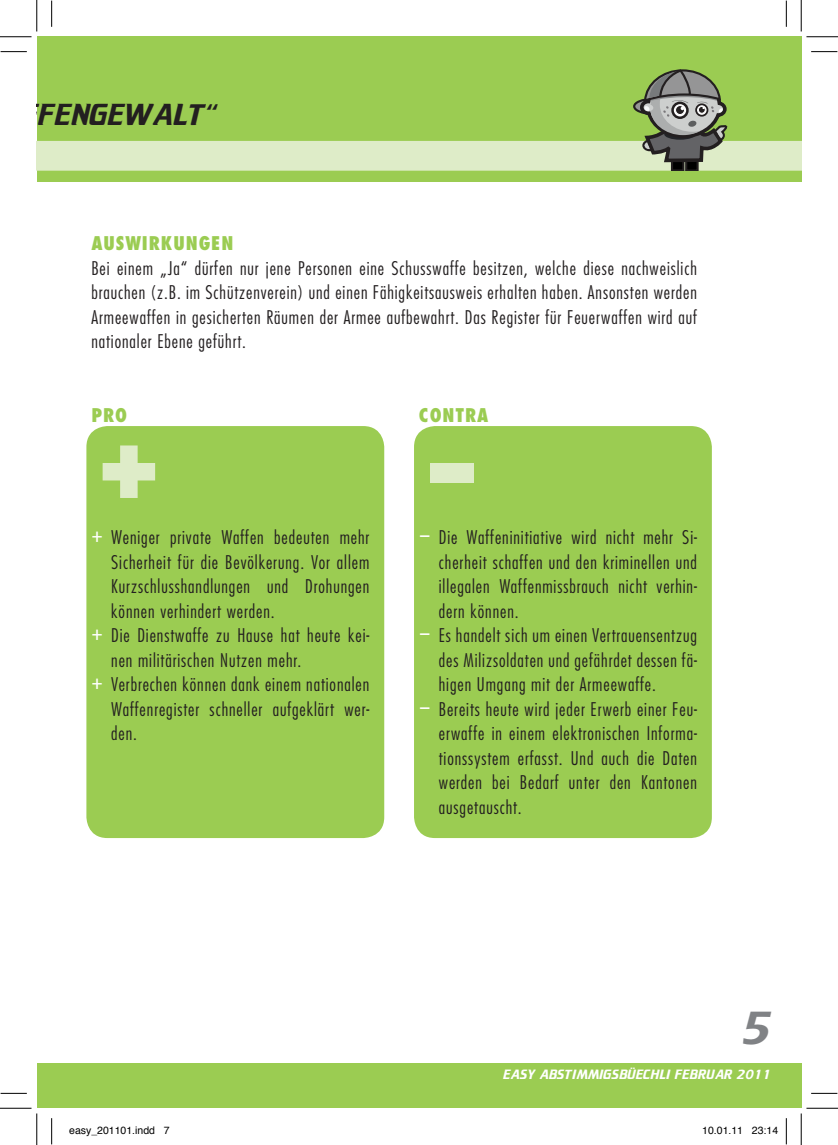
<style>
.page{position:relative;width:838px;height:1145px;background:#fff}
.page>*{position:absolute;margin:0;border:0;box-sizing:border-box;transform-origin:0 0}
.t1{font:800 87.5px "Futura Std";color:#deecc8}
.t2{font:49px "Biathlon";color:#808285}
.t3{font:31.5px "Biathlon";color:#231f20}
.t4{font:300 condensed 18.38px/24.5px "Futura Std";letter-spacing:.05em;color:#231f20;text-align:justify}
.t5{font:800 condensed 18.38px "Futura Std";letter-spacing:.05em;color:#9bcc52}
.t6{font:14px "Biathlon";letter-spacing:.02em;color:#fff}
.t7{font:10.5px "Helvetica";color:#000}
.s1{font-weight:400;font-size:20.47px;color:#fff}
.s2{font-weight:400;font-size:22.75px;color:#fff}
</style>
<div class="page">
<div style="left:37px;top:37px;width:764px;height:145px;background:#9bcc52"></div>
<div style="left:37px;top:1064px;width:764px;height:44px;background:#9bcc52"></div>
<div style="left:86px;top:426px;width:298px;height:412px;background:#9bcc52;border-radius:21px"></div>
<div style="left:414px;top:426px;width:297px;height:412px;background:#9bcc52;border-radius:21px"></div>
<svg style="left:37px;top:69px;width:764px;height:102px"></svg>
<svg style="left:1px;top:51px;width:26px;height:1px"></svg>
<svg style="left:811px;top:51px;width:26px;height:1px"></svg>
<svg style="left:1px;top:1093px;width:26px;height:1px"></svg>
<svg style="left:811px;top:1093px;width:26px;height:1px"></svg>
<svg style="left:51px;top:1px;width:1px;height:26px"></svg>
<svg style="left:51px;top:1118px;width:1px;height:26px"></svg>
<svg style="left:786px;top:1px;width:1px;height:26px"></svg>
<svg style="left:786px;top:1118px;width:1px;height:26px"></svg>
<hr style="left:0;top:36px;width:32px;height:1px;background:#000">
<hr style="left:806px;top:36px;width:31px;height:1px;background:#000">
<hr style="left:0;top:1108px;width:32px;height:1px;background:#000">
<hr style="left:806px;top:1108px;width:31px;height:1px;background:#000">
<hr style="left:36px;top:0;width:1px;height:31px;background:#000">
<hr style="left:36px;top:1113px;width:1px;height:32px;background:#000">
<hr style="left:800px;top:0;width:1px;height:31px;background:#000">
<hr style="left:800px;top:1113px;width:1px;height:32px;background:#000">
<h3 class="t3" style="left:1px;top:98px;width:74px">AFFENGEWALT</h3>
<h3 class="t3" style="left:205px;top:98px;width:13px">“</h3>
<p class="t5" style="left:91px;top:232px;width:25px">AUSWIRKUNGEN</p>
<p class="t4" style="left:91px;top:256px;width:607px">Bei einem „Ja“ dürfen nur jene Personen eine Schusswaffe besitzen, welche diese nachweislich brauchen (z.B. im Schützenverein) und einen Fähigkeitsausweis erhalten haben. Ansonsten werden Armeewaffen in gesicherten Räumen der Armee aufbewahrt. Das Register für Feuerwaffen wird auf nationaler Ebene geführt.</p>
<p class="t5" style="left:91px;top:404px;width:37px">PRO</p>
<p class="t5" style="left:419px;top:404px;width:71px">CONTRA</p>
<h1 class="t1" style="left:94px;top:410px;width:72px">+</h1>
<p class="t4" style="left:91px;top:525px;width:279px"><span class="s1">+</span> Weniger private Waffen bedeuten mehr</p>
<p class="t4" style="left:111px;top:550px;width:259px">Sicherheit für die Bevölkerung. Vor allem</p>
<p class="t4" style="left:111px;top:574px;width:259px">Kurzschlusshandlungen und Drohungen</p>
<p class="t4" style="left:111px;top:598px;width:165px">können verhindert werden.</p>
<p class="t4" style="left:91px;top:623px;width:279px"><span class="s1">+</span> Die Dienstwaffe zu Hause hat heute kei-</p>
<p class="t4" style="left:111px;top:648px;width:191px">nen militärischen Nutzen mehr.</p>
<p class="t4" style="left:91px;top:672px;width:279px"><span class="s1">+</span> Verbrechen können dank einem nationalen</p>
<p class="t4" style="left:111px;top:697px;width:259px">Waffenregister schneller aufgeklärt wer-</p>
<p class="t4" style="left:111px;top:721px;width:27px">den.</p>
<h1 class="t1" style="left:430px;top:408px;width:45px">–</h1>
<p class="t4" style="left:419px;top:525px;width:279px"><span class="s2">−</span> Die Waffeninitiative wird nicht mehr Si-</p>
<p class="t4" style="left:439px;top:550px;width:259px">cherheit schaffen und den kriminellen und</p>
<p class="t4" style="left:439px;top:574px;width:259px">illegalen Waffenmissbrauch nicht verhin-</p>
<p class="t4" style="left:439px;top:598px;width:81px">dern können.</p>
<p class="t4" style="left:419px;top:623px;width:279px"><span class="s2">−</span> Es handelt sich um einen Vertrauensentzug</p>
<p class="t4" style="left:439px;top:648px;width:259px">des Milizsoldaten und gefährdet dessen fä-</p>
<p class="t4" style="left:439px;top:672px;width:218px">higen Umgang mit der Armeewaffe.</p>
<p class="t4" style="left:419px;top:697px;width:279px"><span class="s2">−</span> Bereits heute wird jeder Erwerb einer Feu-</p>
<p class="t4" style="left:439px;top:721px;width:259px">erwaffe in einem elektronischen Informa-</p>
<p class="t4" style="left:439px;top:745px;width:259px">tionssystem erfasst. Und auch die Daten</p>
<p class="t4" style="left:439px;top:770px;width:259px">werden bei Bedarf unter den Kantonen</p>
<p class="t4" style="left:439px;top:794px;width:84px">ausgetauscht.</p>
<h2 class="t2" style="left:741px;top:1001px;width:31px">5</h2>
<p class="t6" style="left:503px;top:1067px;width:270px">EASY ABSTIMMIGSBÜECHLI FEBRUAR 2011</p>
<p class="t7" style="left:69px;top:1122px;width:102px">easy_201101.indd 7</p>
<p class="t7" style="left:702px;top:1122px;width:77px">10.01.11 23:14</p>
</div>
